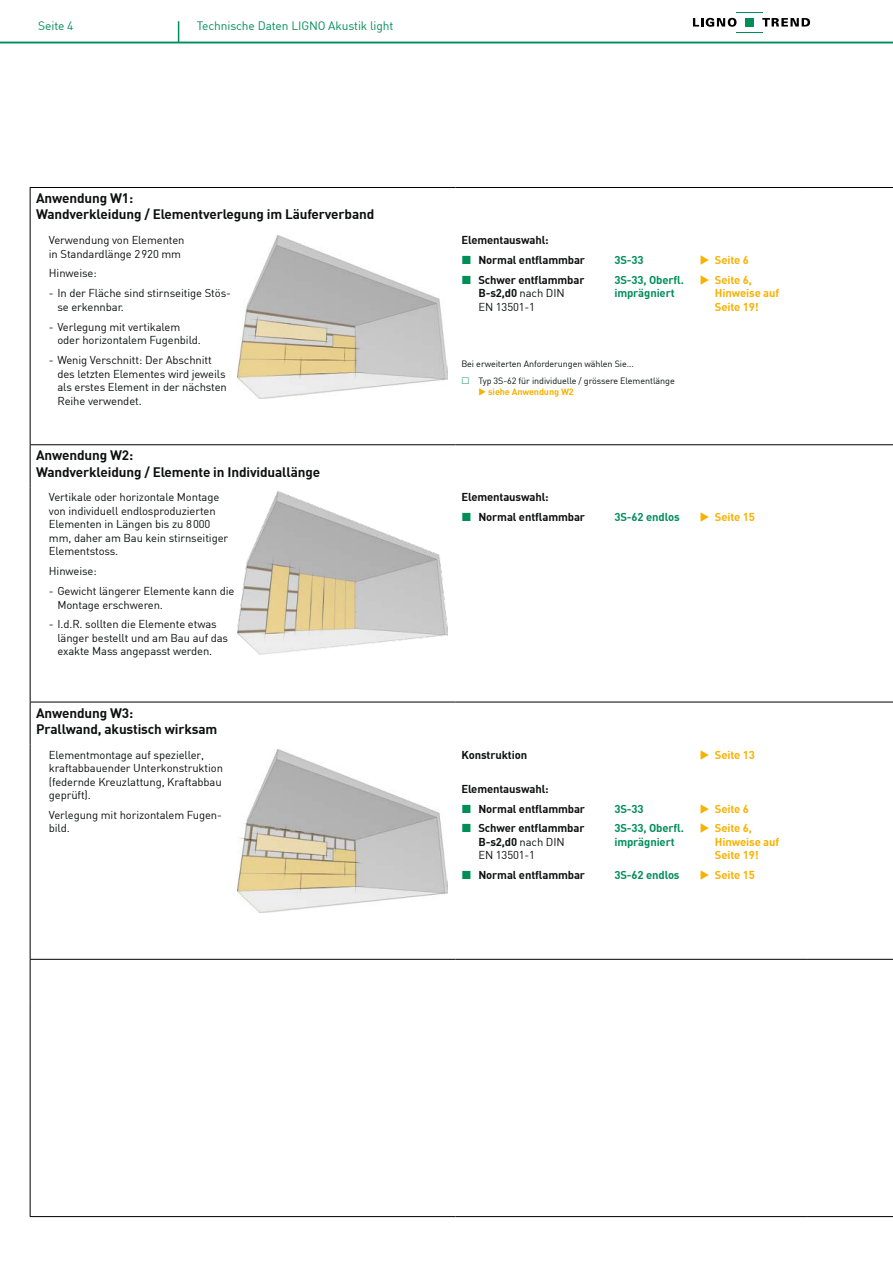
<style>
.page{position:relative;width:893px;height:1263px;background:#fff}
.page>*{position:absolute;margin:0;border:0;box-sizing:border-box;transform-origin:0 0}
.t1{font:700 13.5px/16.2px "DIN";letter-spacing:-.01em;color:#0c100e}
.t2{font:12px "DIN";letter-spacing:-.01em;color:#008d58}
.t3{font:11.25px/13.5px "DIN";letter-spacing:-.01em;color:#0c100e}
.t4{font:700 11.25px/20px "DIN";letter-spacing:-.01em;color:#0c100e}
.t5{font:700 11.25px "DIN";letter-spacing:-.01em;color:#f9b100}
.t6{font:700 11.25px "DIN";letter-spacing:-.01em;color:#008d58}
.t7{font:9px/17.2px "DIN";letter-spacing:-.01em;color:#0c100e}
.t8{font:700 9px "DIN";letter-spacing:-.01em;color:#f9b100}
.s1{font-weight:400}
</style>
<div class="page">
<svg style="left:178px;top:21px;width:1px;height:21px"></svg>
<svg style="left:693px;top:12px;width:117px;height:21px"></svg>
<div style="left:745px;top:18px;width:9px;height:9px;background:#008d58"></div>
<hr style="left:0;top:42px;width:893px;height:1px;background:#008d58">
<hr style="left:30px;top:444px;width:425px;height:1px;background:#000">
<hr style="left:30px;top:702px;width:425px;height:1px;background:#000">
<hr style="left:455px;top:444px;width:353px;height:1px;background:#000">
<hr style="left:455px;top:702px;width:353px;height:1px;background:#000">
<hr style="left:808px;top:1216px;width:85px;height:1px;background:#000">
<hr style="left:30px;top:187px;width:425px;height:1px;background:#000">
<hr style="left:30px;top:188px;width:1px;height:42px;background:#000">
<hr style="left:455px;top:187px;width:353px;height:1px;background:#000">
<hr style="left:808px;top:187px;width:85px;height:1px;background:#000">
<hr style="left:30px;top:230px;width:1px;height:214px;background:#000">
<hr style="left:30px;top:445px;width:1px;height:42px;background:#000">
<hr style="left:808px;top:444px;width:85px;height:1px;background:#000">
<hr style="left:30px;top:487px;width:1px;height:215px;background:#000">
<hr style="left:30px;top:702px;width:1px;height:42px;background:#000">
<hr style="left:808px;top:702px;width:85px;height:1px;background:#000">
<hr style="left:30px;top:744px;width:1px;height:215px;background:#000">
<hr style="left:808px;top:959px;width:85px;height:1px;background:#000">
<hr style="left:30px;top:959px;width:425px;height:1px;background:#000">
<hr style="left:30px;top:960px;width:1px;height:42px;background:#000">
<hr style="left:455px;top:959px;width:353px;height:1px;background:#000">
<hr style="left:30px;top:1002px;width:1px;height:214px;background:#000">
<hr style="left:30px;top:1216px;width:425px;height:1px;background:#000">
<hr style="left:455px;top:1216px;width:353px;height:1px;background:#000">
<img style="left:237px;top:235px;width:210px;height:163px">
<img style="left:237px;top:492px;width:210px;height:162px">
<img style="left:237px;top:750px;width:210px;height:163px">
<p class="t2" style="left:38px;top:18px;width:37px">Seite 4</p>
<p class="t2" style="left:197px;top:18px;width:198px">Technische Daten LIGNO Akustik light</p>
<p class="t1" style="left:36px;top:190px;width:340px">Anwendung W1:<br>Wandverkleidung / Elementverlegung im Läuferverband</p>
<p class="t3" style="left:49px;top:233px;width:137px">Verwendung von Elementen in Standardlänge 2920 mm</p>
<p class="t3" style="left:49px;top:266px;width:49px">Hinweise:</p>
<p class="t3" style="left:57px;top:286px;width:175px;text-indent:-9px">- In der Fläche sind stirnseitige Stös&shy;se erkennbar.</p>
<p class="t3" style="left:57px;top:320px;width:145px;text-indent:-9px">- Verlegung mit vertikalem oder horizontalem Fugenbild.</p>
<p class="t3" style="left:57px;top:353px;width:171px;text-indent:-9px">- Wenig Verschnitt: Der Abschnitt des letzten Elementes wird jeweils als erstes Element in der nächsten<br>Reihe verwendet.</p>
<p class="t1" style="left:36px;top:447px;width:286px">Anwendung W2:<br>Wandverkleidung / Elemente in Individuallänge</p>
<p class="t3" style="left:49px;top:490px;width:181px">Vertikale oder horizontale Montage von individuell endlosproduzierten<br>Elementen in Längen bis zu 8000 mm, daher am Bau kein stirnseitiger<br>Elementstoss.</p>
<p class="t3" style="left:49px;top:564px;width:49px">Hinweise:</p>
<p class="t3" style="left:57px;top:584px;width:179px;text-indent:-9px">- Gewicht längerer Elemente kann die<br>Montage erschweren.</p>
<p class="t3" style="left:57px;top:617px;width:172px;text-indent:-9px">- I.d.R. sollten die Elemente etwas länger bestellt und am Bau auf das exakte Mass angepasst werden.</p>
<p class="t1" style="left:36px;top:704px;width:183px">Anwendung W3:<br>Prallwand, akustisch wirksam</p>
<p class="t3" style="left:49px;top:747px;width:176px">Elementmontage auf spezieller, kraftabbauender Unterkonstruktion (federnde Kreuzlattung, Kraftabbau geprüft).</p>
<p class="t3" style="left:49px;top:808px;width:175px">Verlegung mit horizontalem Fugen&shy;bild.</p>
<p class="t4" style="left:478px;top:229px;width:108px;text-indent:-17px">Elementauswahl:<br>Normal entflammbar</p>
<p class="t6" style="left:614px;top:252px;width:31px">3S-33</p>
<p class="t5" style="left:700px;top:252px;width:51px">◆ Seite 6</p>
<p class="t4" style="left:478px;top:269px;width:108px">Schwer entflammbar</p>
<p class="t6" style="left:614px;top:272px;width:71px">3S-33, Oberfl.</p>
<p class="t5" style="left:700px;top:272px;width:54px">◆ Seite 6,</p>
<p class="t4" style="left:478px;top:283px;width:88px">B-s2,d0 <span class="s1">nach DIN</span></p>
<p class="t6" style="left:614px;top:286px;width:62px">imprägniert</p>
<p class="t5" style="left:715px;top:286px;width:66px">Hinweise auf</p>
<p class="t3" style="left:478px;top:300px;width:58px">EN 13501-1</p>
<p class="t5" style="left:715px;top:299px;width:45px">Seite 19!</p>
<p class="t7" style="left:478px;top:355px;width:198px;text-indent:-17px">Bei erweiterten Anforderungen wählen Sie...<br>Typ 3S-62 für individuelle / grössere Elementlänge</p>
<p class="t8" style="left:478px;top:386px;width:97px">◆ siehe Anwendung W2</p>
<p class="t4" style="left:478px;top:487px;width:108px;text-indent:-17px">Elementauswahl:<br>Normal entflammbar</p>
<p class="t6" style="left:614px;top:510px;width:67px">3S-62 endlos</p>
<p class="t5" style="left:700px;top:510px;width:57px">◆ Seite 15</p>
<p class="t4" style="left:461px;top:745px;width:67px">Konstruktion</p>
<p class="t5" style="left:700px;top:748px;width:57px">◆ Seite 13</p>
<p class="t4" style="left:478px;top:778px;width:108px;text-indent:-17px">Elementauswahl:<br>Normal entflammbar</p>
<p class="t6" style="left:614px;top:801px;width:31px">3S-33</p>
<p class="t5" style="left:700px;top:801px;width:51px">◆ Seite 6</p>
<p class="t4" style="left:478px;top:818px;width:108px">Schwer entflammbar</p>
<p class="t6" style="left:614px;top:821px;width:71px">3S-33, Oberfl.</p>
<p class="t5" style="left:700px;top:821px;width:54px">◆ Seite 6,</p>
<p class="t4" style="left:478px;top:831px;width:88px">B-s2,d0 <span class="s1">nach DIN</span></p>
<p class="t6" style="left:614px;top:834px;width:62px">imprägniert</p>
<p class="t5" style="left:715px;top:834px;width:66px">Hinweise auf</p>
<p class="t3" style="left:478px;top:848px;width:58px">EN 13501-1</p>
<p class="t5" style="left:715px;top:848px;width:45px">Seite 19!</p>
<p class="t4" style="left:478px;top:865px;width:108px">Normal entflammbar</p>
<p class="t6" style="left:614px;top:868px;width:67px">3S-62 endlos</p>
<p class="t5" style="left:700px;top:868px;width:57px">◆ Seite 15</p>
</div>
